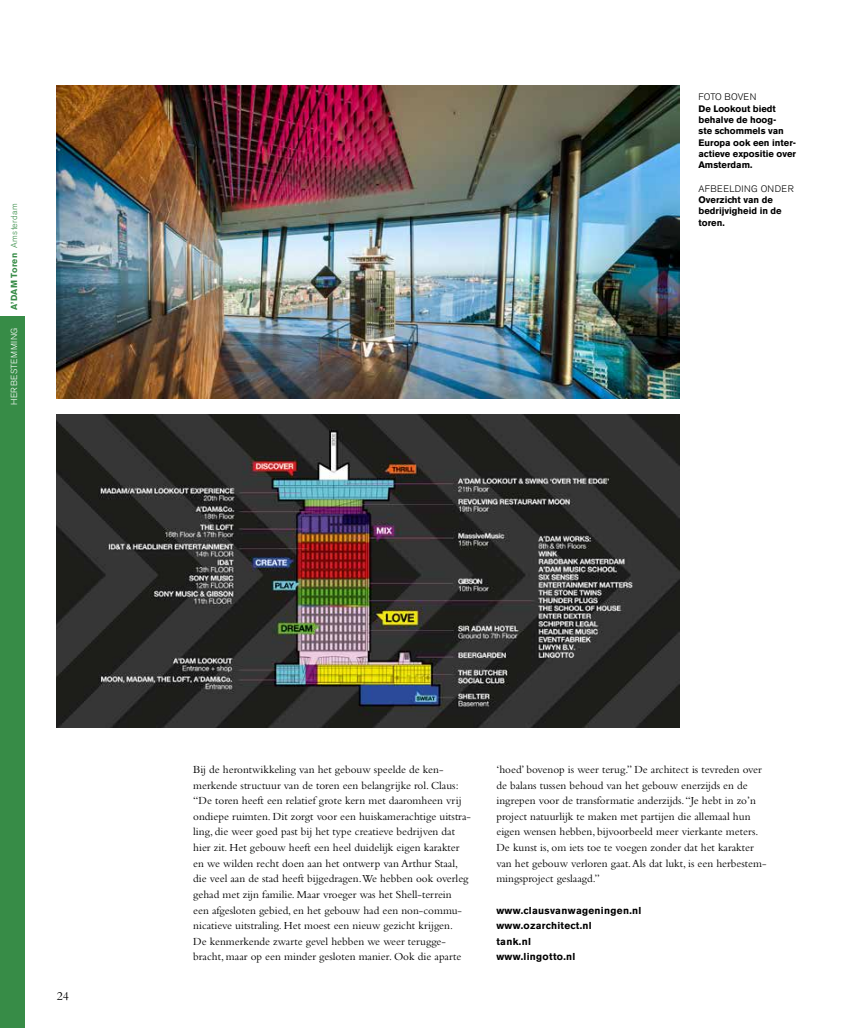
<style>
.page{position:relative;width:851px;height:1028px;background:#fff}
.page>*{position:absolute;margin:0;border:0;box-sizing:border-box;transform-origin:0 0}
.t1{font:12.5px "Bembo";color:#000}
.t2{font:11.25px/15.6px "Bembo";color:#000}
.t3{font:700 10px/15.6px "Akzidenz Grotesk BE";letter-spacing:.03em;color:#000}
.t4{font:700 9.38px/11.2px "Akzidenz Grotesk BE";color:#000}
.t5{font:300 9.38px "Akzidenz Grotesk BE";letter-spacing:.035em;color:#000}
.t6{font:300 9.38px "Akzidenz Grotesk BE";letter-spacing:.015em;color:#000}
.t7{font:700 8.75px "Akzidenz Grotesk BE";letter-spacing:.03em;color:#378c47}
.t8{font:300 8.75px "Akzidenz Grotesk BE";letter-spacing:.07em;color:#fff}
.s1{font-weight:300}
</style>
<div class="page">
<div style="left:0;top:317px;width:25px;height:711px;background:#378c47"></div>
<img style="left:57px;top:414px;width:622px;height:313px">
<img style="left:57px;top:85px;width:622px;height:313px">
<p class="t7" style="left:9px;top:309px;width:107px;rotate:-90deg">A’DAM Toren <span class="s1">Amsterdam</span></p>
<p class="t8" style="left:9px;top:405px;width:80px;rotate:-90deg">HERBESTEMMING</p>
<p class="t6" style="left:698px;top:92px;width:59px">FOTO BOVEN</p>
<p class="t4" style="left:698px;top:103px;width:99px">De Lookout biedt behalve de hoog-<br>ste schommels van<br>Europa ook een inter&shy;actieve expositie over<br>Amsterdam.</p>
<p class="t5" style="left:698px;top:183px;width:97px">AFBEELDING ONDER</p>
<p class="t4" style="left:698px;top:194px;width:85px">Overzicht van de bedrijvigheid in de toren.</p>
<p class="t1" style="left:57px;top:988px;width:14px">24</p>
<p class="t2" style="left:193px;top:761px;width:279px">Bij de herontwikkeling van het gebouw speelde de ken&shy;merkende structuur van de toren een belangrijke rol. Claus: “De toren heeft een relatief grote kern met daaromheen vrij ondiepe ruimten. Dit zorgt voor een huiskamerachtige uitstra&shy;ling, die weer goed past bij het type creatieve bedrijven dat hier zit. Het gebouw heeft een heel duidelijk eigen karakter en we wilden recht doen aan het ontwerp van Arthur Staal, die veel aan de stad heeft bijgedragen.We hebben ook overleg gehad met zijn familie. Maar vroeger was het Shell-terrein<br>een afgesloten gebied, en het gebouw had een non-commu&shy;nicatieve uitstraling. Het moest een nieuw gezicht krijgen.<br>De kenmerkende zwarte gevel hebben we weer terugge&shy;bracht, maar op een minder gesloten manier. Ook die aparte</p>
<p class="t2" style="left:496px;top:761px;width:271px">‘hoed’ bovenop is weer terug.” De architect is tevreden over de balans tussen behoud van het gebouw enerzijds en de ingrepen voor de transformatie anderzijds. “Je hebt in zo’n project natuurlijk te maken met partijen die allemaal hun eigen wensen hebben, bijvoorbeeld meer vierkante meters.<br>De kunst is, om iets toe te voegen zonder dat het karakter van het gebouw verloren gaat. Als dat lukt, is een herbestem&shy;mingsproject geslaagd.”</p>
<p class="t3" style="left:496px;top:902px;width:146px">www.clausvanwageningen.nl www.ozarchitect.nl<br>tank.nl<br>www.lingotto.nl</p>
</div>
